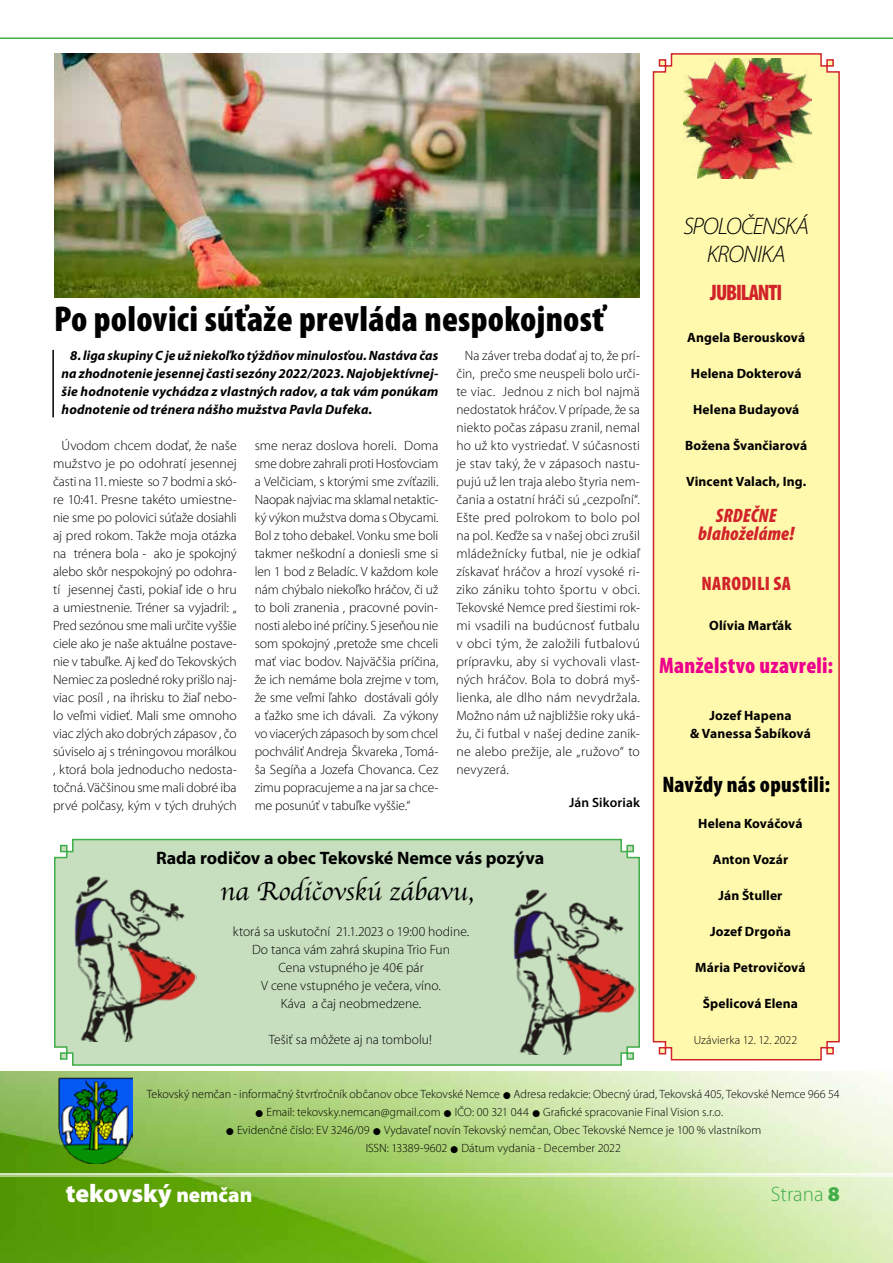
<style>
.page{position:relative;width:893px;height:1263px;background:#fff}
.page>*{position:absolute;margin:0;border:0;box-sizing:border-box;transform-origin:0 0}
.t1{font:900 condensed 36px "Mini Pro";letter-spacing:.005em;color:#000}
.t2{font:27px "Apple Chancery";letter-spacing:-.01em;color:#000}
.t3{font:900 25.5px "Mini Pro";letter-spacing:-.005em;color:#fff}
.t4{font:italic 300 24px/28.8px "Mini Pro";letter-spacing:-.03em;color:#000;text-align:center}
.t5{font:900 condensed 22.5px "Mini Pro";letter-spacing:.015em;color:#ec008c}
.t6{font:900 condensed 22.5px "Mini Pro";letter-spacing:.01em;color:#000}
.t7{font:900 condensed 22.5px "Mini Pro";letter-spacing:-.05em;color:#d2232a}
.t8{font:300 21px "Mini Pro";color:#41ad49}
.t9{font:italic 900 condensed 19.5px/18px "Mini Pro";letter-spacing:.01em;color:#d2232a;text-align:center}
.t10{font:900 condensed 19.5px "Mini Pro";letter-spacing:.01em;color:#d2232a}
.t11{font:700 18px "Mini Pro";letter-spacing:-.005em;color:#000}
.t12{font:300 13.5px/18px "Mini Pro";color:#000;text-align:justify}
.t13{font:italic 700 13.5px/18px "Mini Pro";letter-spacing:.01em;color:#000;text-align:justify}
.t14{font:700 13.5px/18px "Mini Pro";letter-spacing:.01em;color:#000;text-align:center}
.t15{font:600 13.5px "Mini Pro";letter-spacing:.01em;color:#000}
.t16{font:300 12px/18px "Mini Pro";letter-spacing:.005em;color:#000;text-align:center}
.s1{font-size:21px}
.s2{font-weight:900}
</style>
<div class="page">
<img style="left:0;top:1071px;width:893px;height:192px">
<img style="left:58px;top:1077px;width:75px;height:86px">
<hr style="left:0;top:1173px;width:893px;height:2px;background:#fff">
<hr style="left:0;top:1176px;width:893px;height:1px;background:#fff">
<hr style="left:0;top:38px;width:893px;height:1px;background:#41ad49">
<div style="left:652px;top:53px;width:188px;height:1008px;background:#fff9ae"></div>
<img style="left:683px;top:58px;width:129px;height:120px">
<hr style="left:52px;top:350px;width:2px;height:67px;background:#000">
<img style="left:54px;top:53px;width:586px;height:245px">
<div style="left:54px;top:838px;width:586px;height:228px;background:#c7dfbf"></div>
<img style="left:72px;top:875px;width:125px;height:167px">
<img style="left:511px;top:887px;width:124px;height:167px">
<h1 class="t1" style="left:54px;top:299px;width:552px">Po polovici súťaže prevláda nespokojnosť</h1>
<p class="t13" style="left:62px;top:347px;width:378px;text-indent:9px">8. liga skupiny C je už niekoľko týždňov minulosťou. Nastáva čas na zhodnotenie jesennej časti sezóny 2022/2023. Najobjektívnej&shy;šie hodnotenie vychádza z vlastných radov, a tak vám ponúkam hodnotenie od trénera nášho mužstva Pavla Dufeka.</p>
<p class="t12" style="left:53px;top:437px;width:185px;text-indent:9px">Úvodom chcem dodať, že naše mužstvo je po odohratí jesennej časti na 11. mieste so 7 bodmi a skó&shy;re 10:41. Presne takéto umiestne&shy;nie sme po polovici súťaže dosiahli aj pred rokom. Takže moja otázka na trénera bola - ako je spokojný alebo skôr nespokojný po odohra&shy;tí jesennej časti, pokiaľ ide o hru a umiestnenie. Tréner sa vyjadril: „ Pred sezónou sme mali určite vyššie ciele ako je naše aktuálne postave&shy;nie v tabuľke. Aj keď do Tekovských Nemiec za posledné roky prišlo naj&shy;viac posíl , na ihrisku to žiaľ nebo&shy;lo veľmi vidieť. Mali sme omnoho viac zlých ako dobrých zápasov , čo súviselo aj s tréningovou morálkou , ktorá bola jednoducho nedosta&shy;točná. Väčšinou sme mali dobré iba prvé polčasy, kým v tých druhých</p>
<p class="t12" style="left:255px;top:437px;width:185px">sme neraz doslova horeli. Doma sme dobre zahrali proti Hosťovciam a Velčiciam, s ktorými sme zvíťazili.<br>Naopak najviac ma sklamal netaktic&shy;ký výkon mužstva doma s Obycami.<br>Bol z toho debakel. Vonku sme boli takmer neškodní a doniesli sme si len 1 bod z Beladíc. V každom kole nám chýbalo niekoľko hráčov, či už to boli zranenia , pracovné povin&shy;nosti alebo iné príčiny. S jeseňou nie som spokojný ,pretože sme chceli mať viac bodov. Najväčšia príčina, že ich nemáme bola zrejme v tom, že sme veľmi ľahko dostávali góly a ťažko sme ich dávali. Za výkony vo viacerých zápasoch by som chcel pochváliť Andreja Škvareka , Tomá&shy;ša Segíňa a Jozefa Chovanca. Cez zimu popracujeme a na jar sa chce&shy;me posunúť v tabuľke vyššie.“</p>
<p class="t12" style="left:456px;top:347px;width:185px;text-indent:9px">Na záver treba dodať aj to, že prí&shy;čin, prečo sme neuspeli bolo urči&shy;te viac. Jednou z nich bol najmä nedostatok hráčov. V prípade, že sa niekto počas zápasu zranil, nemal ho už kto vystriedať. V súčasnosti je stav taký, že v zápasoch nastu&shy;pujú už len traja alebo štyria nem&shy;čania a ostatní hráči sú „cezpoľní“.<br>Ešte pred polrokom to bolo pol na pol. Keďže sa v našej obci zrušil mládežnícky futbal, nie je odkiaľ získavať hráčov a hrozí vysoké ri&shy;ziko zániku tohto športu v obci.<br>Tekovské Nemce pred šiestimi rok&shy;mi vsadili na budúcnosť futbalu v obci tým, že založili futbalovú prípravku, aby si vychovali vlast&shy;ných hráčov. Bola to dobrá myš&shy;lienka, ale dlho nám nevydržala.<br>Možno nám už najbližšie roky uká&shy;žu, či futbal v našej dedine zanik&shy;ne alebo prežije, ale „ružovo“ to nevyzerá.</p>
<p class="t15" style="left:569px;top:795px;width:72px">Ján Sikoriak</p>
<h3 class="t11" style="left:156px;top:848px;width:390px">Rada rodičov a obec Tekovské Nemce vás pozýva</h3>
<h2 class="t2" style="left:220px;top:870px;width:255px">na Rodičovskú zábavu,</h2>
<p class="t12" style="left:233px;top:923px;width:238px;text-align:center">ktorá sa uskutoční 21.1.2023 o 19:00 hodine.<br>Do tanca vám zahrá skupina Trio Fun<br>Cena vstupného je 40€ pár<br>V cene vstupného je večera, víno.<br>Káva a čaj neobmedzene.</p>
<p class="t12" style="left:269px;top:1031px;width:165px">Tešiť sa môžete aj na tombolu!</p>
<h3 class="t4" style="left:683px;top:212px;width:127px">SPOLOČENSKÁ<br>KRONIKA</h3>
<h3 class="t7" style="left:710px;top:280px;width:73px">JUBILANTI</h3>
<p class="t14" style="left:687px;top:329px;width:120px">Angela Berousková</p>
<p class="t14" style="left:691px;top:365px;width:112px">Helena Dokterová</p>
<p class="t14" style="left:693px;top:401px;width:108px">Helena Budayová</p>
<p class="t14" style="left:685px;top:437px;width:123px">Božena Švančiarová</p>
<p class="t14" style="left:686px;top:473px;width:122px">Vincent Valach, Ing.</p>
<h3 class="t9" style="left:698px;top:507px;width:98px">SRDEČNE blahoželáme!</h3>
<h3 class="t10" style="left:701px;top:572px;width:91px">NARODILI SA</h3>
<p class="t14" style="left:709px;top:617px;width:84px">Olívia Marťák</p>
<h3 class="t5" style="left:659px;top:653px;width:176px">Manželstvo uzavreli:</h3>
<p class="t14" style="left:690px;top:707px;width:122px">Jozef Hapena<br>&amp; Vanessa Šabíková</p>
<h3 class="t6" style="left:662px;top:772px;width:169px">Navždy nás opustili:</h3>
<p class="t14" style="left:698px;top:815px;width:106px">Helena Kováčová</p>
<p class="t14" style="left:713px;top:851px;width:77px">Anton Vozár</p>
<p class="t14" style="left:718px;top:887px;width:65px">Ján Štuller</p>
<p class="t14" style="left:710px;top:923px;width:82px">Jozef Drgoňa</p>
<p class="t14" style="left:695px;top:959px;width:112px">Mária Petrovičová</p>
<p class="t14" style="left:703px;top:995px;width:97px">Špelicová Elena</p>
<p class="t16" style="left:694px;top:1031px;width:105px">Uzávierka 12. 12. 2022</p>
<p class="t16" style="left:147px;top:1085px;width:695px">Tekovský nemčan - informačný štvrťročník občanov obce Tekovské Nemce ● Adresa redakcie: Obecný úrad, Tekovská 405, Tekovské Nemce 966 54</p>
<p class="t16" style="left:255px;top:1103px;width:470px">● Email: tekovsky.nemcan@gmail.com ● IČO: 00 321 044 ● Grafické spracovanie Final Vision s.r.o.</p>
<p class="t16" style="left:225px;top:1121px;width:537px">● Evidenčné číslo: EV 3246/09 ● Vydavateľ novín Tekovský nemčan, Obec Tekovské Nemce je 100 % vlastníkom<br>ISSN: 13389-9602 ● Dátum vydania - December 2022</p>
<h3 class="t3" style="left:66px;top:1179px;width:188px">tekovský <span class="s1">nemčan</span></h3>
<h3 class="t8" style="left:771px;top:1182px;width:70px">Strana <span class="s2">8</span></h3>
</div>
